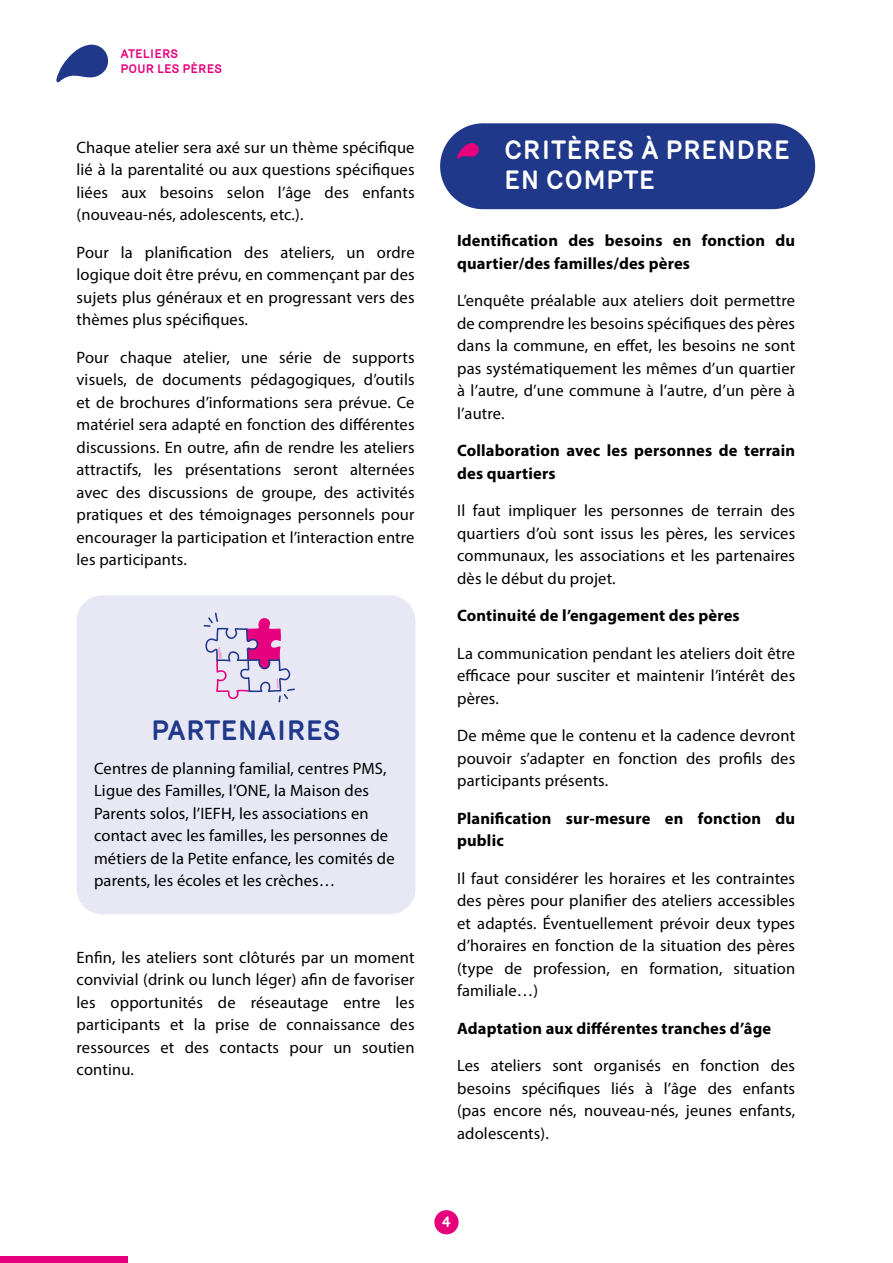
<style>
.page{position:relative;width:893px;height:1263px;background:#fff}
.page>*{position:absolute;margin:0;border:0;box-sizing:border-box;transform-origin:0 0}
.t1{font:700 27px "Mercury";color:#20388a}
.t2{font:700 25.5px/30.6px "Mercury";letter-spacing:.01em;color:#fff}
.t3{font:16.5px/22.5px "Myriad Pro";letter-spacing:.01em;color:#000;text-align:justify}
.t4{font:700 16.5px/22.5px "Myriad Pro";letter-spacing:.01em;color:#000}
.t5{font:700 15px "Mercury";color:#fff}
.t6{font:700 12px/14.4px "Mercury";color:#e6007d}
</style>
<div class="page">
<div style="left:0;top:1256px;width:128px;height:7px;background:#e6007d"></div>
<div style="left:434px;top:1210px;width:25px;height:24px;background:#e6007d;border-radius:50%"></div>
<svg style="left:56px;top:45px;width:52px;height:37px"></svg>
<div style="left:440px;top:123px;width:375px;height:86px;background:#20388a;border-radius:43px"></div>
<svg style="left:457px;top:143px;width:22px;height:16px"></svg>
<div style="left:77px;top:595px;width:339px;height:319px;background:#e8e8f5;border-radius:26px"></div>
<svg style="left:204px;top:612px;width:91px;height:90px"></svg>
<p class="t6" style="left:120px;top:47px;width:103px">ATELIERS<br>POUR LES PÈRES</p>
<p class="t3" style="left:77px;top:136px;width:340px">Chaque atelier sera axé sur un thème spécifique lié à la parentalité ou aux questions spécifiques liées aux besoins selon l’âge des enfants (nouveau-nés, adolescents, etc.).</p>
<p class="t3" style="left:77px;top:241px;width:340px">Pour la planification des ateliers, un ordre logique doit être prévu, en commençant par des sujets plus généraux et en progressant vers des thèmes plus spécifiques.</p>
<p class="t3" style="left:77px;top:346px;width:340px">Pour chaque atelier, une série de supports visuels, de documents pédagogiques, d’outils et de brochures d’informations sera prévue. Ce matériel sera adapté en fonction des différentes discussions. En outre, afin de rendre les ateliers attractifs, les présentations seront alternées avec des discussions de groupe, des activités pratiques et des témoignages personnels pour encourager la participation et l’interaction entre les participants.</p>
<h1 class="t1" style="left:151px;top:715px;width:191px">PARTENAIRES</h1>
<p class="t3" style="left:94px;top:757px;width:302px;text-align:left">Centres de planning familial, centres PMS, Ligue des Familles, l’ONE, la Maison des Parents solos, l’IEFH, les associations en contact avec les familles, les personnes de métiers de la Petite enfance, les comités de parents, les écoles et les crèches…</p>
<p class="t3" style="left:77px;top:946px;width:340px">Enfin, les ateliers sont clôturés par un moment convivial (drink ou lunch léger) afin de favoriser les opportunités de réseautage entre les participants et la prise de connaissance des ressources et des contacts pour un soutien continu.</p>
<h2 class="t2" style="left:504px;top:134px;width:287px">CRITÈRES À PRENDRE<br>EN COMPTE</h2>
<p class="t4" style="left:457px;top:229px;width:340px">Identification des besoins en fonction du quartier/des familles/des pères</p>
<p class="t3" style="left:457px;top:289px;width:340px">L’enquête préalable aux ateliers doit permettre de comprendre les besoins spécifiques des pères dans la commune, en effet, les besoins ne sont pas systématiquement les mêmes d’un quartier à l’autre, d’une commune à l’autre, d’un père à l’autre.</p>
<p class="t4" style="left:457px;top:439px;width:340px">Collaboration avec les personnes de terrain des quartiers</p>
<p class="t3" style="left:457px;top:499px;width:340px">Il faut impliquer les personnes de terrain des quartiers d’où sont issus les pères, les services communaux, les associations et les partenaires dès le début du projet.</p>
<p class="t4" style="left:457px;top:604px;width:284px">Continuité de l’engagement des pères</p>
<p class="t3" style="left:457px;top:642px;width:340px">La communication pendant les ateliers doit être efficace pour susciter et maintenir l’intérêt des pères.</p>
<p class="t3" style="left:457px;top:724px;width:340px">De même que le contenu et la cadence devront pouvoir s’adapter en fonction des profils des participants présents.</p>
<p class="t4" style="left:457px;top:806px;width:340px">Planification sur-mesure en fonction du public</p>
<p class="t3" style="left:457px;top:867px;width:340px">Il faut considérer les horaires et les contraintes des pères pour planifier des ateliers accessibles et adaptés. Éventuellement prévoir deux types d’horaires en fonction de la situation des pères (type de profession, en formation, situation familiale…)</p>
<p class="t4" style="left:457px;top:1016px;width:316px">Adaptation aux différentes tranches d’âge</p>
<p class="t3" style="left:457px;top:1054px;width:340px">Les ateliers sont organisés en fonction des besoins spécifiques liés à l’âge des enfants (pas encore nés, nouveau-nés, jeunes enfants, adolescents).</p>
<p class="t5" style="left:442px;top:1213px;width:10px">4</p>
</div>
